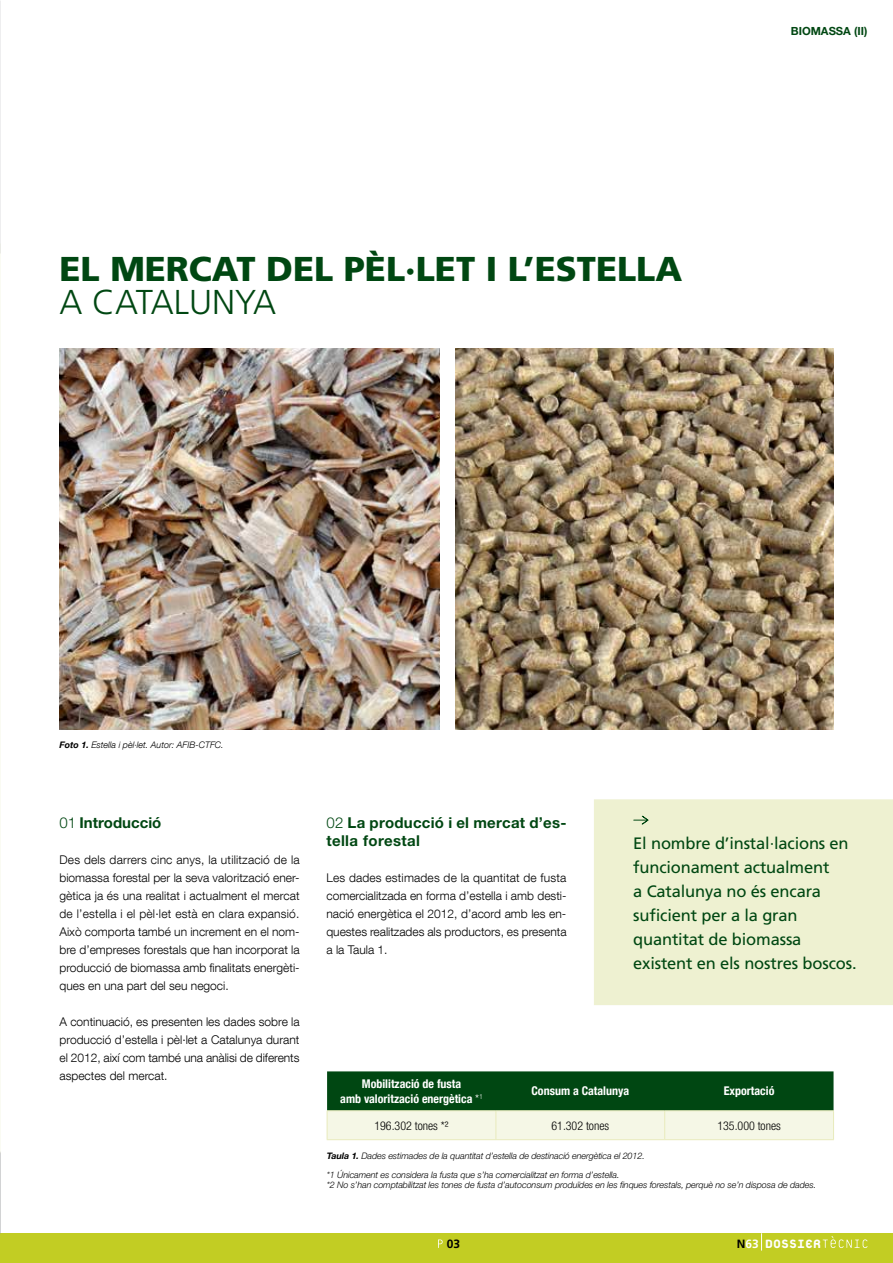
<style>
.page{position:relative;width:893px;height:1263px;background:#fff}
.page>*{position:absolute;margin:0;border:0;box-sizing:border-box;transform-origin:0 0}
.t1{font:900 34.5px "Frutiger";color:#004712}
.t2{font:300 34.5px "Frutiger";color:#004712}
.t3{font:800 18px "Platelet";color:#fff;scale:.96 1}
.t4{font:16.5px/24px "Frutiger";letter-spacing:-.01em;color:#004712}
.t5{font:700 15px/18px "Helvetica Neue LT Pro";letter-spacing:.015em;color:#004712}
.t6{font:300 12px/18px "Helvetica Neue LT Com";color:#000;text-align:justify}
.t7{font:700 condensed 12px/15px "Helvetica Neue LT Com";color:#fff;text-align:center}
.t8{font:300 condensed 12px "Helvetica Neue LT Com";color:#000}
.t9{font:700 12px "Frutiger";color:#000}
.t10{font:700 11.25px "Helvetica Neue LT Pro";color:#004712}
.t11{font:italic 300 9px/19.5px "Helvetica Neue";letter-spacing:-.01em;color:#000}
.t12{font:italic 300 9px "Helvetica Neue LT Com";color:#000}
.s1{font-weight:700}
.s2{font-family:"Helvetica Neue";font-weight:300}
.s3{font-weight:300}
.s4{font-family:"Frutiger";font-weight:700;font-size:12px;color:#000}
.s5{font-family:"Frutiger";font-weight:700;font-size:12px}
</style>
<div class="page">
<div style="left:0;top:1233px;width:893px;height:30px;background:#c2cd23"></div>
<svg style="left:761px;top:1233px;width:1px;height:17px"></svg>
<svg style="left:823px;top:1236px;width:44px;height:12px"></svg>
<svg style="left:438px;top:1239px;width:5px;height:9px"></svg>
<img style="left:60px;top:349px;width:379px;height:380px">
<svg style="left:327px;top:1071px;width:507px;height:68px;background:#69926c"></svg>
<hr style="left:327px;top:1139px;width:169px;height:1px;background:#e8ebbc">
<hr style="left:496px;top:1139px;width:169px;height:1px;background:#e8ebbc">
<hr style="left:665px;top:1139px;width:169px;height:1px;background:#e8ebbc">
<div style="left:594px;top:799px;width:299px;height:206px;background:#eef1d1"></div>
<svg style="left:633px;top:816px;width:15px;height:8px"></svg>
<img style="left:455px;top:349px;width:378px;height:380px">
<h1 class="t1" style="left:60px;top:248px;width:76px">EL MERCAT</h1>
<h1 class="t1" style="left:266px;top:248px;width:170px">DEL PÈL·LET</h1>
<h1 class="t1" style="left:486px;top:248px;width:71px">I L’ESTELLA</h1>
<h1 class="t2" style="left:60px;top:283px;width:217px">A CATALUNYA</h1>
<p class="t10" style="left:791px;top:24px;width:17px">Biomassa</p>
<p class="t10" style="left:854px;top:24px;width:15px">(II)</p>
<p class="t12" style="left:60px;top:740px;width:166px"><span class="s1">Foto 1.</span> Estella i pèl·let. Autor: AFIB-CTFC.</p>
<p class="t5" style="left:60px;top:813px;width:103px"><span class="s2">01</span> Introducció</p>
<p class="t6" style="left:60px;top:850px;width:242px">Des dels darrers cinc anys, la utilització de la biomassa forestal per la seva valorització ener&shy;gètica ja és una realitat i actualment el mercat de l’estella i el pèl·let està en clara expansió.<br>Això comporta també un increment en el nom&shy;bre d’empreses forestals que han incorporat la producció de biomassa amb finalitats energèti&shy;ques en una part del seu negoci.</p>
<p class="t6" style="left:60px;top:1012px;width:242px">A continuació, es presenten les dades sobre la producció d’estella i pèl·let a Catalunya durant el 2012, així com també una anàlisi de diferents aspectes del mercat.</p>
<p class="t5" style="left:326px;top:813px;width:242px"><span class="s2">02</span> La producció i el mercat d’es&shy;tella forestal</p>
<p class="t6" style="left:326px;top:868px;width:242px">Les dades estimades de la quantitat de fusta comercialitzada en forma d’estella i amb desti&shy;nació energètica el 2012, d’acord amb les en&shy;questes realitzades als productors, es presenta a la Taula 1.</p>
<h3 class="t4" style="left:633px;top:832px;width:225px">El nombre d’instal·lacions en funcionament actualment<br>a Catalunya no és encara suficient per a la gran quantitat de biomassa existent en els nostres boscos.</h3>
<p class="t7" style="left:340px;top:1076px;width:144px">Mobilització de fusta<br>amb valorització energètica <span class="s3">*</span><sup>1</sup></p>
<p class="t7" style="left:531px;top:1083px;width:99px">Consum a Catalunya</p>
<p class="t7" style="left:724px;top:1083px;width:52px">Exportació</p>
<p class="t8" style="left:374px;top:1118px;width:76px">196.302 tones *²</p>
<p class="t8" style="left:551px;top:1118px;width:59px">61.302 tones</p>
<p class="t8" style="left:717px;top:1118px;width:65px">135.000 tones</p>
<p class="t11" style="left:327px;top:1145px;width:320px"><span class="s1">Taula 1.</span> Dades estimades de la quantitat d’estella de destinació energètica el 2012. *1 Únicament es considera la fusta que s’ha comercialitzat en forma d’estella.</p>
<p class="t11" style="left:327px;top:1175px;width:491px">*2 No s’han comptabilitzat les tones de fusta d’autoconsum produïdes en les finques forestals, perquè no se’n disposa de dades.</p>
<p class="t9" style="left:447px;top:1237px;width:15px">03</p>
<h2 class="t3" style="left:737px;top:1235px;width:89px"><span class="s4">N</span><span class="s5">63</span> DOSSIER</h2>
</div>
